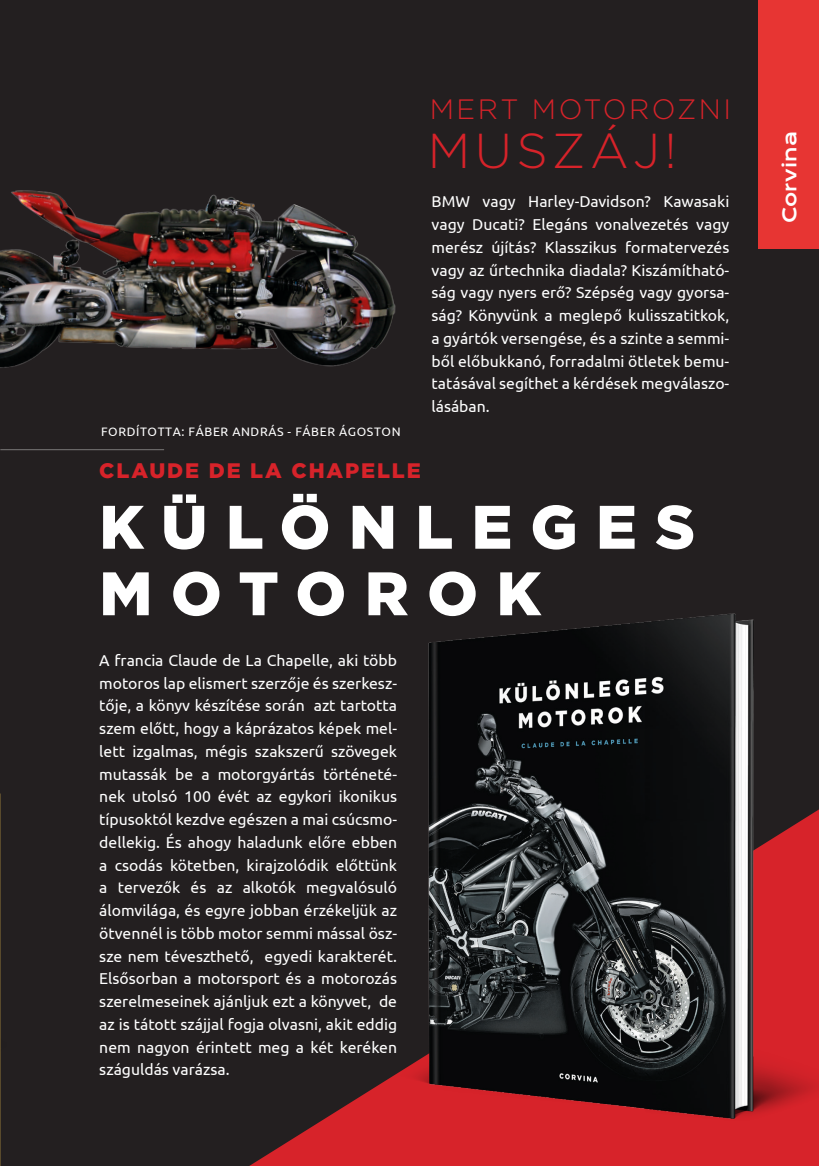
<style>
.page{position:relative;width:819px;height:1166px;background:#231f20}
.page>*{position:absolute;margin:0;border:0;box-sizing:border-box;transform-origin:0 0}
.t1{font:900 61.25px "Gotham";letter-spacing:.3em;color:#fff}
.CHAPO___empatement_B{font:300 49px "Gotham";letter-spacing:.09em;color:#d7232a}
.CHAPO___empatement_B-2{font:300 28px "Gotham";letter-spacing:.09em;color:#d7232a}
.CHAPO___empatement_B-3{font:900 21px "Gotham";letter-spacing:.09em;color:#d7232a}
.t2{font:18.38px "Krona One";letter-spacing:.01em;color:#fff}
.t3{font:15.75px/22.8px "Ubuntu";color:#fff;text-align:justify}
.t4{font:12.25px "Ubuntu";letter-spacing:.05em;color:#fff}
</style>
<div class="page">
<img style="left:0;top:793px;width:1px;height:328px">
<svg style="left:249px;top:1116px;width:570px;height:50px;fill:#d7232a"></svg>
<img style="left:328px;top:613px;width:491px;height:546px">
<img style="left:0;top:190px;width:396px;height:178px">
<div style="left:758px;top:0;width:61px;height:248px;background:#e73533"></div>
<hr style="left:0;top:449px;width:164px;height:1px;background:#fff">
<p class="CHAPO___empatement_B-2" style="left:429px;top:92px;width:303px">MERT MOTOROZNI</p>
<p class="CHAPO___empatement_B" style="left:428px;top:120px;width:250px">MUSZÁJ!</p>
<p class="t4" style="left:101px;top:424px;width:301px">FORDÍTOTTA: FÁBER ANDRÁS - FÁBER ÁGOSTON</p>
<p class="CHAPO___empatement_B-3" style="left:99px;top:456px;width:323px">CLAUDE DE LA CHAPELLE</p>
<p class="t3" style="left:431px;top:190px;width:299px">BMW vagy Harley-Davidson? Kawasaki vagy Ducati? Elegáns vonalvezetés vagy merész újítás? Klasszikus formatervezés vagy az űrtechnika diadala? Kiszámítható&shy;ság vagy nyers erő? Szépség vagy gyorsa&shy;ság? Könyvünk a meglepő kulisszatitkok, a gyártók versengése, és a szinte a semmi&shy;ből előbukkanó, forradalmi ötletek bemu&shy;tatásával segíthet a kérdések megválaszo&shy;lásában.</p>
<p class="t1" style="left:99px;top:485px;width:597px">KÜLÖNLEGES</p>
<p class="t1" style="left:99px;top:551px;width:443px">MOTOROK</p>
<p class="t3" style="left:99px;top:648px;width:299px">A francia Claude de La Chapelle, aki több motoros lap elismert szerzője és szerkesz&shy;tője, a könyv készítése során azt tartotta szem előtt, hogy a káprázatos képek mel&shy;lett izgalmas, mégis szakszerű szövegek mutassák be a motorgyártás történeté&shy;nek utolsó 100 évét az egykori ikonikus típusoktól kezdve egészen a mai csúcsmo&shy;dellekig. És ahogy haladunk előre ebben a csodás kötetben, kirajzolódik előttünk a tervezők és az alkotók megvalósuló álomvilága, és egyre jobban érzékeljük az ötvennél is több motor semmi mással ös - sze nem téveszthető, egyedi karakterét.<br>Elsősorban a motorsport és a motorozás szerelmeseinek ajánljuk ezt a könyvet, de az is tátott szájjal fogja olvasni, akit eddig nem nagyon érintett meg a két keréken száguldás varázsa.</p>
<p class="t2" style="left:778px;top:223px;width:94px;rotate:-90deg">Corvina</p>
</div>
